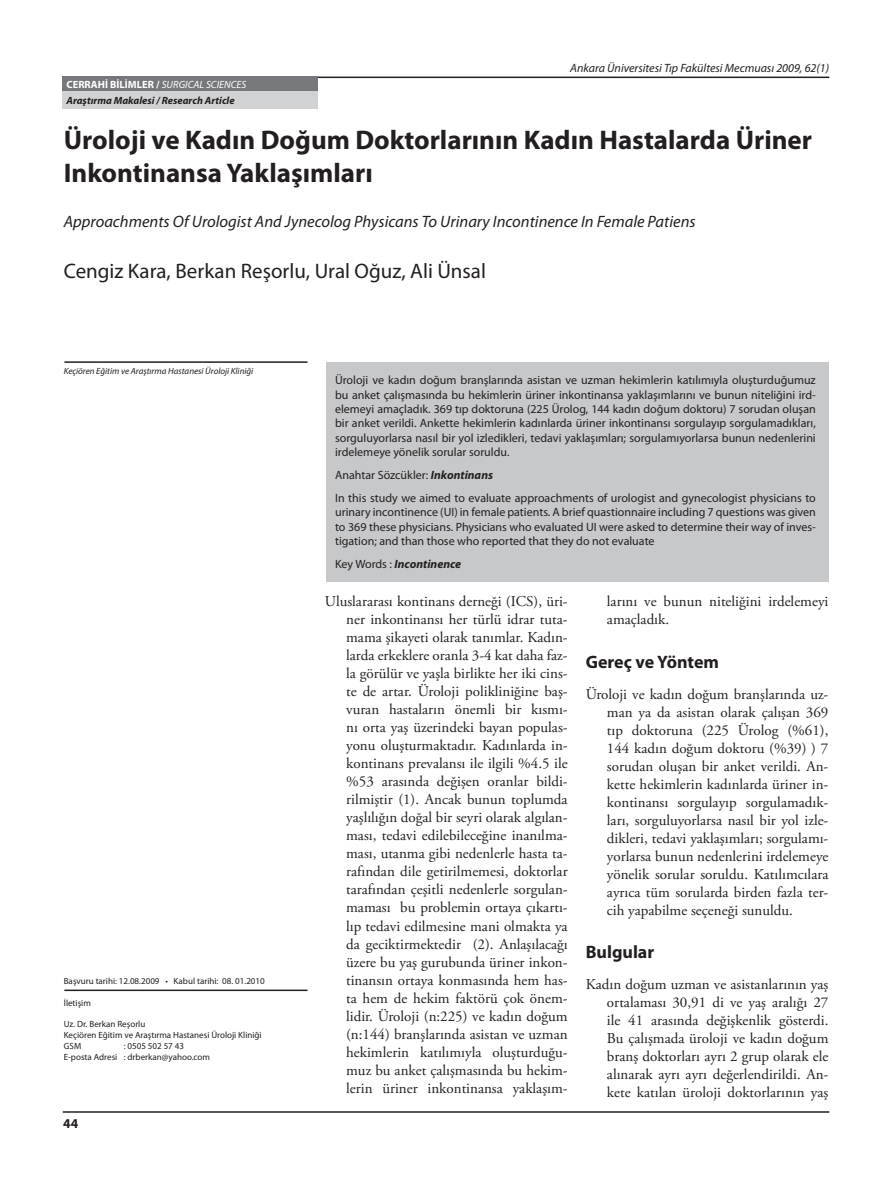
<style>
.page{position:relative;width:893px;height:1191px;background:#fff}
.page>*{position:absolute;margin:0;border:0;box-sizing:border-box;transform-origin:0 0}
.BOLUM_BASI{font:700 27px/32.4px "Myriad Pro";color:#231f20}
.YAZAR_ADI{font:21px "Myriad Pro";color:#231f20}
.ARA_BAŞLIK{font:700 18px "Myriad Pro";color:#231f20}
.BOLUM_İTALİK_YAZI{font:italic 16.5px "Myriad Pro";color:#231f20}
.GÖDE_METNİ{font:15px/18px "Adobe Garamond Pro";color:#231f20;text-align:justify}
.t1{font:700 13.5px "Myriad Pro";color:#231f20}
.BOLUM_BASI_PARAGRAF{font:12px/14.4px "Myriad Pro";color:#231f20;text-align:justify}
.t2{font:italic 12px "Myriad Pro";color:#231f20}
.BOLUM_BASI_PARAGRAF-2{font:italic 700 12px "Myriad Pro";color:#231f20}
.t3{font:italic 700 10.5px "Myriad Pro";color:#231f20}
.t4{font:700 10.5px "Myriad Pro";color:#fff}
.adres_bilgi{font:9px "Myriad Pro";color:#231f20}
.BOLUM_DİPNOT{font:italic 9px "Myriad Pro";color:#231f20}
.s1{font-weight:400;font-style:italic}
.s2{font-weight:700;font-style:italic}
.s3{font-weight:400;font-style:normal}
</style>
<div class="page">
<hr style="left:63px;top:77px;width:766px;height:1px;background:#231f20">
<hr style="left:63px;top:1111px;width:766px;height:1px;background:#231f20">
<div style="left:63px;top:90px;width:255px;height:19px;background:#d1d2d4"></div>
<div style="left:63px;top:77px;width:255px;height:14px;background:#76787b"></div>
<hr style="left:64px;top:361px;width:244px;height:2px;background:#231f20">
<hr style="left:64px;top:989px;width:244px;height:2px;background:#231f20">
<div style="left:326px;top:362px;width:502px;height:220px;background:#c7c8ca"></div>
<p class="t4" style="left:66px;top:77px;width:181px">CERRAHİ BİLİMLER / <span class="s1">SURGICAL SCIENCES</span></p>
<p class="t3" style="left:66px;top:94px;width:170px">Araştırma Makalesi / Research Article</p>
<p class="t2" style="left:570px;top:60px;width:260px">Ankara Üniversitesi Tıp Fakültesi Mecmuası 2009, 62(1)</p>
<p class="BOLUM_BASI" style="left:64px;top:123px;width:750px">Üroloji ve Kadın Doğum Doktorlarının Kadın Hastalarda Üriner<br>Inkontinansa Yaklaşımları</p>
<p class="BOLUM_İTALİK_YAZI" style="left:64px;top:211px;width:633px">Approachments Of Urologist And Jynecolog Physicans To Urinary Incontinence In Female Patiens</p>
<p class="YAZAR_ADI" style="left:64px;top:258px;width:424px">Cengiz Kara, Berkan Reşorlu, Ural Oğuz, Ali Ünsal</p>
<p class="BOLUM_DİPNOT" style="left:64px;top:366px;width:191px">Keçiören Eğitim ve Araştırma Hastanesi Üroloji Kliniği</p>
<p class="adres_bilgi" style="left:64px;top:975px;width:203px">Başvuru tarihi: 12.08.2009 • Kabul tarihi: 08. 01.2010</p>
<p class="adres_bilgi" style="left:64px;top:997px;width:29px">İletişim</p>
<p class="adres_bilgi" style="left:64px;top:1018px;width:83px">Uz. Dr. Berkan Reşorlu</p>
<p class="adres_bilgi" style="left:64px;top:1029px;width:199px">Keçiören Eğitim ve Araştırma Hastanesi Üroloji Kliniği</p>
<p class="adres_bilgi" style="left:64px;top:1040px;width:19px">GSM</p>
<p class="adres_bilgi" style="left:124px;top:1040px;width:62px">: 0505 502 57 43</p>
<p class="adres_bilgi" style="left:64px;top:1051px;width:148px">E-posta Adresi : drberkan@yahoo.com</p>
<p class="t1" style="left:63px;top:1114px;width:16px">44</p>
<p class="BOLUM_BASI_PARAGRAF" style="left:335px;top:373px;width:482px">Üroloji ve kadın doğum branşlarında asistan ve uzman hekimlerin katılımıyla oluşturduğumuz bu anket çalışmasında bu hekimlerin üriner inkontinansa yaklaşımlarını ve bunun niteliğini ird&shy;elemeyi amaçladık. 369 tıp doktoruna (225 Ürolog, 144 kadın doğum doktoru) 7 sorudan oluşan bir anket verildi. Ankette hekimlerin kadınlarda üriner inkontinansı sorgulayıp sorgulamadıkları, sorguluyorlarsa nasıl bir yol izledikleri, tedavi yaklaşımları; sorgulamıyorlarsa bunun nedenlerini irdelemeye yönelik sorular soruldu.</p>
<p class="BOLUM_BASI_PARAGRAF" style="left:335px;top:468px;width:160px">Anahtar Sözcükler: <span class="s2">Inkontinans</span></p>
<p class="BOLUM_BASI_PARAGRAF" style="left:335px;top:490px;width:482px">In this study we aimed to evaluate approachments of urologist and gynecologist physicians to urinary incontinence (UI) in female patients. A brief quastionnaire including 7 questions was given to 369 these physicians. Physicians who evaluated UI were asked to determine their way of inves&shy;tigation; and than those who reported that they do not evaluate</p>
<p class="BOLUM_BASI_PARAGRAF-2" style="left:335px;top:556px;width:128px"><span class="s3">Key Words :</span> Incontinence</p>
<p class="GÖDE_METNİ" style="left:346px;top:593px;width:223px;text-indent:-21px">Uluslararası kontinans derneği (ICS), üri&shy;ner inkontinansı her türlü idrar tuta&shy;mama şikayeti olarak tanımlar. Kadın&shy;larda erkeklere oranla 3-4 kat daha faz&shy;la görülür ve yaşla birlikte her iki cins&shy;te de artar. Üroloji polikliniğine baş&shy;vuran hastaların önemli bir kısmı&shy;nı orta yaş üzerindeki bayan populas&shy;yonu oluşturmaktadır. Kadınlarda in&shy;kontinans prevalansı ile ilgili %4.5 ile %53 arasında değişen oranlar bildi&shy;rilmiştir (1). Ancak bunun toplumda yaşlılığın doğal bir seyri olarak algılan&shy;ması, tedavi edilebileceğine inanılma&shy;ması, utanma gibi nedenlerle hasta ta&shy;rafından dile getirilmemesi, doktorlar tarafından çeşitli nedenlerle sorgulan&shy;maması bu problemin ortaya çıkartı&shy;lıp tedavi edilmesine mani olmakta ya da geciktirmektedir (2). Anlaşılacağı üzere bu yaş gurubunda üriner inkon&shy;tinansın ortaya konmasında hem has&shy;ta hem de hekim faktörü çok önem&shy;lidir. Üroloji (n:225) ve kadın doğum (n:144) branşlarında asistan ve uzman hekimlerin katılımıyla oluşturduğu&shy;muz bu anket çalışmasında bu hekim&shy;lerin üriner inkontinansa yaklaşım-</p>
<p class="GÖDE_METNİ" style="left:607px;top:593px;width:223px">larını ve bunun niteliğini irdelemeyi amaçladık.</p>
<p class="ARA_BAŞLIK" style="left:586px;top:650px;width:135px">Gereç ve Yöntem</p>
<p class="GÖDE_METNİ" style="left:607px;top:685px;width:223px;text-indent:-21px">Üroloji ve kadın doğum branşlarında uz&shy;man ya da asistan olarak çalışan 369 tıp doktoruna (225 Ürolog (%61), 144 kadın doğum doktoru (%39) ) 7 sorudan oluşan bir anket verildi. An&shy;kette hekimlerin kadınlarda üriner in&shy;kontinansı sorgulayıp sorgulamadık&shy;ları, sorguluyorlarsa nasıl bir yol izle&shy;dikleri, tedavi yaklaşımları; sorgulamı&shy;yorlarsa bunun nedenlerini irdelemeye yönelik sorular soruldu. Katılımcılara ayrıca tüm sorularda birden fazla ter&shy;cih yapabilme seçeneği sunuldu.</p>
<p class="ARA_BAŞLIK" style="left:586px;top:940px;width:70px">Bulgular</p>
<p class="GÖDE_METNİ" style="left:607px;top:975px;width:223px;text-indent:-21px">Kadın doğum uzman ve asistanlarının yaş ortalaması 30,91 di ve yaş aralığı 27 ile 41 arasında değişkenlik gösterdi.<br>Bu çalışmada üroloji ve kadın doğum branş doktorları ayrı 2 grup olarak ele alınarak ayrı ayrı değerlendirildi. An&shy;kete katılan üroloji doktorlarının yaş</p>
</div>
